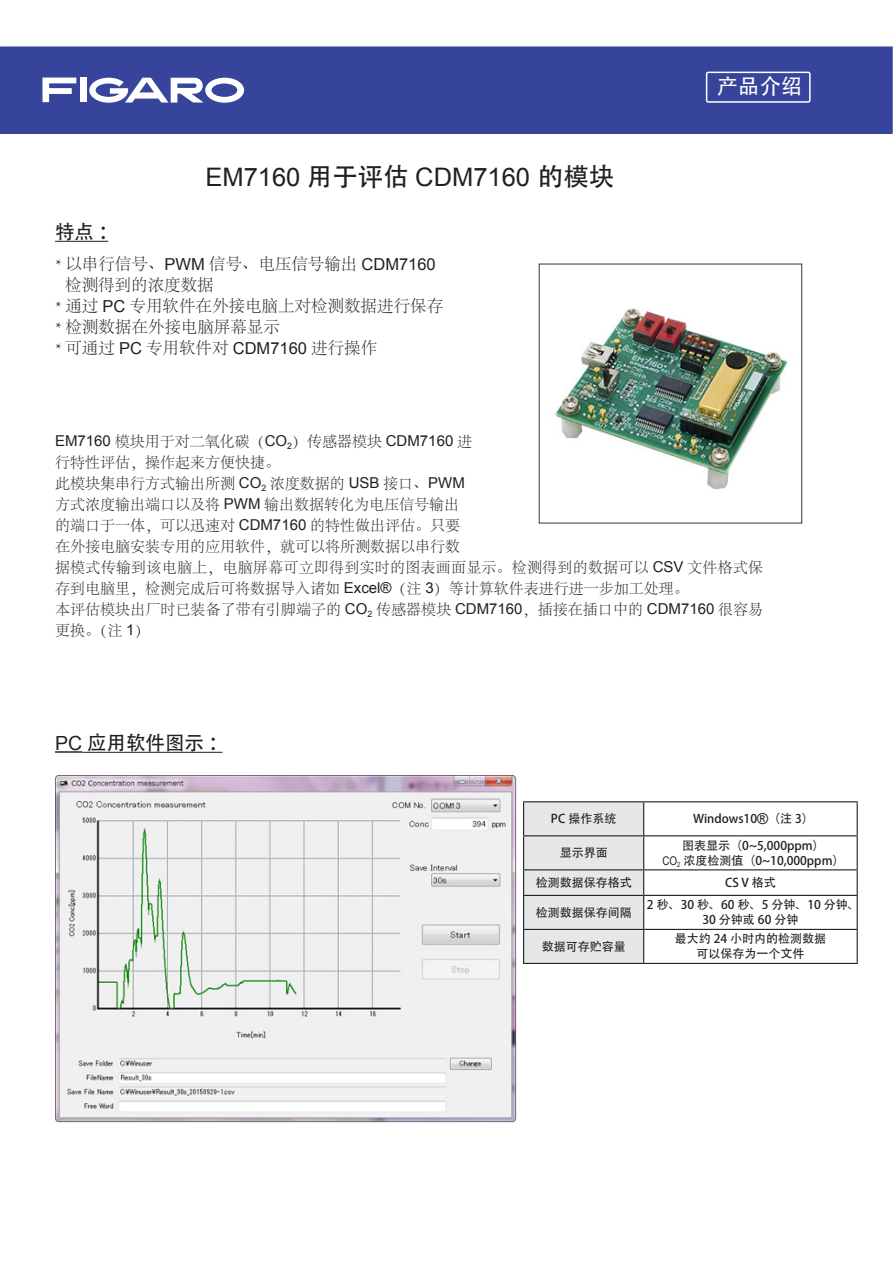
<style>
.page{position:relative;width:893px;height:1263px;background:#fff}
.page>*{position:absolute;margin:0;border:0;box-sizing:border-box;transform-origin:0 0}
.t1{font:25.5px "Arial";color:#231f20}
.t2{font:21px "Adobe Heiti Std";color:#fff}
.t3{font:19.5px "Adobe Heiti Std";color:#231f20}
.t4{font:300 16.5px "Adobe Song Std";color:#231f20}
.t5{font:300 15px/21px "Adobe Song Std";color:#231f20}
.t6{font:15px "Arial";color:#231f20}
.t7{font:12px "Adobe Heiti Std";color:#231f20}
.t8{font:12px "Arial Narrow";color:#231f20}
.t9{font:8.7px "Arial";color:#231f20}
.t10{font:7.05px "Arial Narrow";color:#231f20}
.s1{font-family:"Adobe Heiti Std"}
.s2{font-family:"Arial";font-weight:400}
.s3{font-family:"Arial"}
.s4{font-family:"Adobe Heiti Std";font-size:12px}
</style>
<div class="page">
<hr style="left:55px;top:241px;width:53px;height:1px;background:#231f20">
<img style="left:555px;top:308px;width:233px;height:181px">
<hr style="left:55px;top:751px;width:27px;height:2px;background:#231f20">
<hr style="left:82px;top:752px;width:141px;height:1px;background:#231f20">
<hr style="left:523px;top:801px;width:121px;height:1px;background:#231f20">
<hr style="left:644px;top:801px;width:214px;height:1px;background:#231f20">
<hr style="left:857px;top:802px;width:1px;height:33px;background:#231f20">
<hr style="left:644px;top:835px;width:214px;height:1px;background:#231f20">
<hr style="left:857px;top:836px;width:1px;height:33px;background:#231f20">
<hr style="left:644px;top:869px;width:214px;height:1px;background:#231f20">
<div style="left:523px;top:802px;width:121px;height:161px;background:#e6e7e9"></div>
<svg style="left:857px;top:870px;width:1px;height:25px"></svg>
<hr style="left:523px;top:895px;width:121px;height:1px;background:#231f20">
<hr style="left:523px;top:896px;width:1px;height:33px;background:#231f20">
<hr style="left:644px;top:895px;width:214px;height:1px;background:#231f20">
<hr style="left:643px;top:896px;width:1px;height:33px;background:#231f20">
<hr style="left:857px;top:896px;width:1px;height:33px;background:#231f20">
<hr style="left:523px;top:929px;width:121px;height:1px;background:#231f20">
<hr style="left:523px;top:930px;width:1px;height:33px;background:#231f20">
<hr style="left:644px;top:929px;width:214px;height:1px;background:#231f20">
<hr style="left:643px;top:930px;width:1px;height:33px;background:#231f20">
<hr style="left:857px;top:930px;width:1px;height:33px;background:#231f20">
<hr style="left:523px;top:963px;width:121px;height:1px;background:#231f20">
<hr style="left:644px;top:963px;width:214px;height:1px;background:#231f20">
<img style="left:55px;top:775px;width:461px;height:347px">
<div style="left:1px;top:47px;width:891px;height:86px;background:#36449c"></div>
<div style="left:80px;top:78px;width:6px;height:24px;background:#fff"></div>
<svg style="left:43px;top:78px;width:33px;height:24px"></svg>
<svg style="left:89px;top:78px;width:155px;height:25px"></svg>
<div style="left:706px;top:72px;width:105px;height:31px;border:2px solid #fff;border-radius:2px"></div>
<p class="t3" style="left:55px;top:220px;width:64px">特点：</p>
<p class="t1" style="left:206px;top:160px;width:410px">EM7160 <span class="s1">用于评估</span> CDM7160 <span class="s1">的模块</span></p>
<p class="t4" style="left:55px;top:255px;width:382px">* 以串行信号、<span class="s2">PWM</span> 信号、电压信号输出 <span class="s2">CDM7160</span></p>
<p class="t4" style="left:65px;top:276px;width:150px">检测得到的浓度数据</p>
<p class="t4" style="left:55px;top:297px;width:390px">* 通过 <span class="s2">PC</span> 专用软件在外接电脑上对检测数据进行保存</p>
<p class="t4" style="left:55px;top:318px;width:226px">* 检测数据在外接电脑屏幕显示</p>
<p class="t4" style="left:55px;top:339px;width:324px">* 可通过 <span class="s2">PC</span> 专用软件对 <span class="s2">CDM7160</span> 进行操作</p>
<p class="t2" style="left:717px;top:74px;width:87px">产品介绍</p>
<p class="t5" style="left:55px;top:431px;width:419px"><span class="s2">EM7160</span> 模块用于对二氧化碳（<span class="s2">CO</span> ）<sub>2</sub> 传感器模块 <span class="s2">CDM7160</span> 进</p>
<p class="t5" style="left:55px;top:452px;width:226px">行特性评估，操作起来方便快捷。</p>
<p class="t5" style="left:270px;top:473px;width:197px">浓度数据的 <span class="s2">USB</span> 接口、<span class="s2">PWM</span></p>
<p class="t5" style="left:55px;top:473px;width:208px">此模块集串行方式输出所测 <span class="s2">CO</span></p>
<p class="t5" style="left:55px;top:494px;width:406px">方式浓度输出端口以及将 <span class="s2">PWM</span> 输出数据转化为电压信号输出</p>
<p class="t5" style="left:55px;top:515px;width:407px">的端口于一体，可以迅速对 <span class="s2">CDM7160</span> 的特性做出评估。只要</p>
<p class="t5" style="left:55px;top:536px;width:407px">在外接电脑安装专用的应用软件，就可以将所测数据以串行数</p>
<p class="t5" style="left:55px;top:557px;width:710px">据模式传输到该电脑上，电脑屏幕可立即得到实时的图表画面显示。检测得到的数据可以 <span class="s2">CSV</span> 文件格式保存到电脑里，检测完成后可将数据导入诸如 <span class="s2">Excel®</span>（注 ）<span class="s2">3</span> 等计算软件表进行进一步加工处理。</p>
<p class="t5" style="left:376px;top:599px;width:389px">传感器模块 <span class="s2">CDM7160</span>，插接在插口中的 <span class="s2">CDM7160</span> 很容易</p>
<p class="t9" style="left:261px;top:482px;width:6px">2</p>
<p class="t5" style="left:55px;top:599px;width:314px">本评估模块出厂时已装备了带有引脚端子的 <span class="s2">CO</span>更换。（注 (<span class="s2">1</span></p>
<p class="t9" style="left:367px;top:608px;width:6px">2</p>
<p class="t3" style="left:55px;top:731px;width:174px"><span class="s3">PC</span> 应用软件图示：</p>
<p class="t7" style="left:551px;top:812px;width:67px">PC 操作系统</p>
<p class="t7" style="left:560px;top:846px;width:49px">显示界面</p>
<p class="t7" style="left:536px;top:875px;width:97px">检测数据保存格式</p>
<p class="t7" style="left:536px;top:905px;width:97px">检测数据保存间隔</p>
<p class="t7" style="left:542px;top:939px;width:85px">数据可存贮容量</p>
<p class="t7" style="left:780px;top:812px;width:35px">注 (3</p>
<p class="t6" style="left:757px;top:809px;width:25px">®<span class="s4">（</span></p>
<p class="t7" style="left:693px;top:812px;width:66px">Windows10</p>
<p class="t7" style="left:682px;top:838px;width:144px">图表显示（ ~0 5,000ppm(</p>
<p class="t7" style="left:683px;top:853px;width:163px">浓度检测值（ ~0 10,000ppm(</p>
<p class="t8" style="left:662px;top:852px;width:16px">CO</p>
<p class="t10" style="left:677px;top:859px;width:5px">2</p>
<p class="t7" style="left:725px;top:875px;width:52px">CS V格式</p>
<p class="t7" style="left:647px;top:898px;width:214px">2 秒、30 秒、60 秒、5 分钟、10 分钟、</p>
<p class="t7" style="left:702px;top:913px;width:97px">30 分钟或 60 分钟</p>
<p class="t7" style="left:675px;top:932px;width:153px">最大约 24 小时内的检测数据</p>
<p class="t7" style="left:696px;top:947px;width:109px">可以保存为一个文件</p>
</div>
